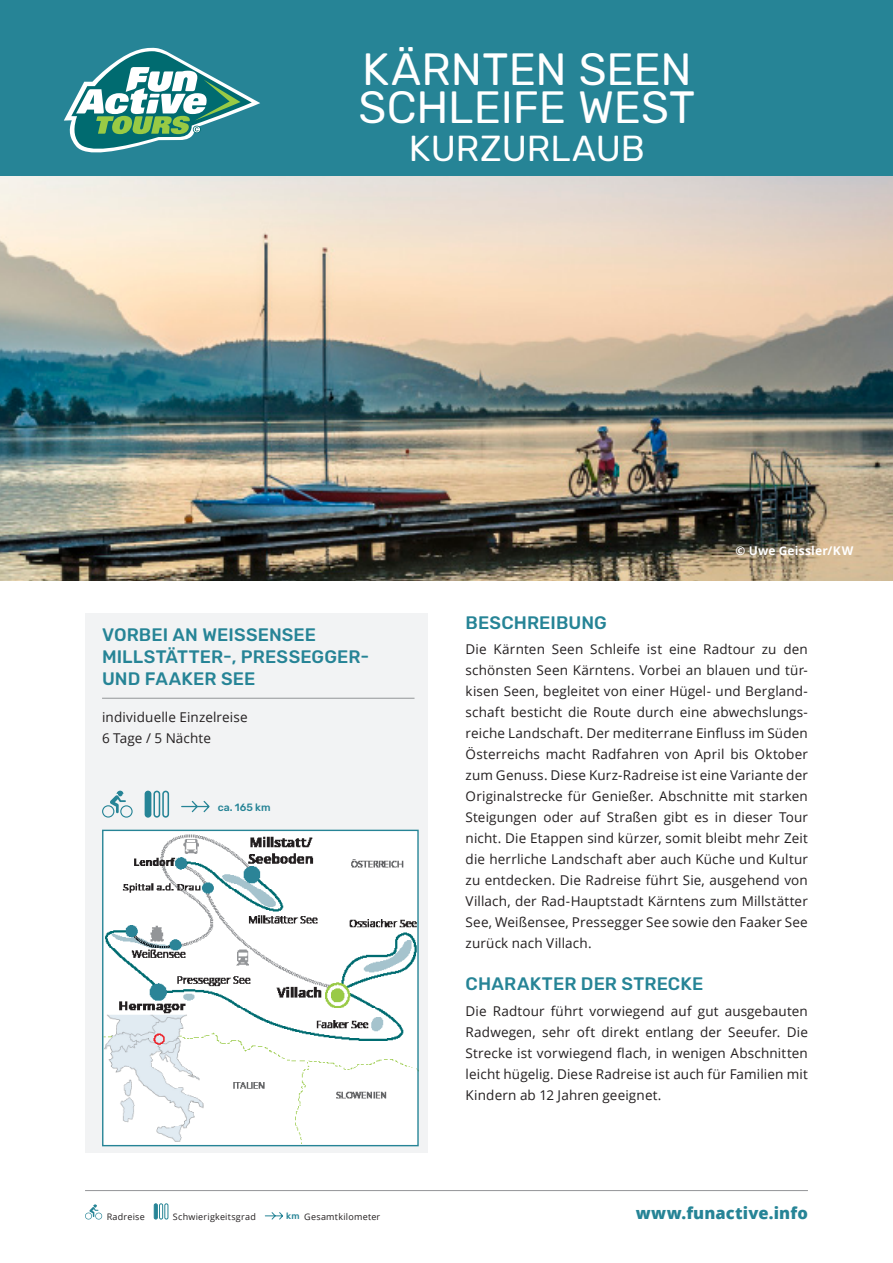
<style>
.page{position:relative;width:893px;height:1263px;background:#fff}
.page>*{position:absolute;margin:0;border:0;box-sizing:border-box;transform-origin:0 0}
.H1_Rubik_regular_30{font:45px "Rubik";color:#fff}
.H1_Rubik_regular_30-2{font:36px "Rubik";color:#fff}
.Teaser_Rubik_medium{font:500 18px/21.6px "Rubik";letter-spacing:.005em;color:#268496}
.t1{font:800 16.5px "Open Sans";letter-spacing:.01em;color:#268496}
.T_Open_Sans_9_14{font:13.5px/21px "Open Sans";letter-spacing:.01em;color:#231f20;text-align:justify}
.Teaser_Rubik_medium-2{font:13.5px/21px "Open Sans";letter-spacing:.01em;color:#231f20;text-align:justify}
.T_Open_Sans_9_14-2{font:700 12px "Open Sans";letter-spacing:.02em;color:#fff}
.t2{font:500 10.5px "Rubik";color:#268496}
.T_Open_Sans_9_14-3{font:9px "Open Sans";letter-spacing:.025em;color:#231f20}
.t3{font:500 9px "Rubik";color:#268496}
</style>
<div class="page">
<hr style="left:85px;top:1190px;width:723px;height:1px;background:#939598">
<svg style="left:85px;top:1204px;width:17px;height:15px"></svg>
<div style="left:164px;top:1203px;width:4px;height:16px;border:1px solid #268496;border-radius:2px"></div>
<div style="left:159px;top:1203px;width:4px;height:16px;border:1px solid #268496;border-radius:2px"></div>
<div style="left:154px;top:1203px;width:4px;height:16px;border:1px solid #268496;border-radius:2px"></div>
<svg style="left:264px;top:1212px;width:19px;height:8px"></svg>
<img style="left:0;top:175px;width:893px;height:406px">
<div style="left:85px;top:613px;width:342px;height:540px;background:#f2f3f4"></div>
<hr style="left:102px;top:698px;width:313px;height:1px;background:#939598">
<svg style="left:102px;top:791px;width:31px;height:27px"></svg>
<svg style="left:153px;top:790px;width:17px;height:28px"></svg>
<div style="left:145px;top:791px;width:6px;height:27px;border:2px solid #268496;border-radius:3px"></div>
<svg style="left:181px;top:800px;width:29px;height:13px"></svg>
<img style="left:104px;top:832px;width:313px;height:312px">
<div style="left:102px;top:830px;width:317px;height:316px;border:1px solid #268496"></div>
<div style="left:0;top:0;width:893px;height:175px;background:#268496"></div>
<svg style="left:64px;top:48px;width:196px;height:105px"></svg>
<p class="H1_Rubik_regular_30" style="left:362px;top:44px;width:331px">KÄRNTEN SEEN</p>
<p class="H1_Rubik_regular_30" style="left:358px;top:82px;width:338px">SCHLEIFE WEST</p>
<p class="H1_Rubik_regular_30-2" style="left:409px;top:128px;width:237px">KURZURLAUB</p>
<p class="T_Open_Sans_9_14-2" style="left:736px;top:542px;width:119px">© Uwe Geissler/KW</p>
<p class="Teaser_Rubik_medium" style="left:102px;top:625px;width:269px">VORBEI AN WEISSENSEE<br>MILLSTÄTTER-, PRESSEGGER-<br>UND FAAKER SEE</p>
<p class="T_Open_Sans_9_14" style="left:102px;top:706px;width:147px">individuelle Einzelreise<br>6 Tage / 5 Nächte</p>
<p class="t2" style="left:218px;top:801px;width:54px">ca. 165 km</p>
<p class="Teaser_Rubik_medium" style="left:466px;top:613px;width:143px">BESCHREIBUNG</p>
<p class="T_Open_Sans_9_14" style="left:466px;top:639px;width:344px">Die Kärnten Seen Schleife ist eine Radtour zu den schönsten Seen Kärntens. Vorbei an blauen und tür&shy;kisen Seen, begleitet von einer Hügel- und Bergland&shy;schaft besticht die Route durch eine abwechslungs&shy;reiche Landschaft. Der mediterrane Einfluss im Süden Österreichs macht Radfahren von April bis Oktober zum Genuss. Diese Kurz-Radreise ist eine Variante der Originalstrecke für Genießer. Abschnitte mit starken Steigungen oder auf Straßen gibt es in dieser Tour nicht. Die Etappen sind kürzer, somit bleibt mehr Zeit die herrliche Landschaft aber auch Küche und Kultur zu entdecken. Die Radreise führt Sie, ausgehend von Villach, der Rad-Hauptstadt Kärntens zum Millstätter See, Weißensee, Pressegger See sowie den Faaker See zurück nach Villach.</p>
<p class="Teaser_Rubik_medium" style="left:466px;top:974px;width:239px">CHARAKTER DER STRECKE</p>
<p class="Teaser_Rubik_medium-2" style="left:466px;top:1000px;width:344px">Die Radtour führt vorwiegend auf gut ausgebauten Radwegen, sehr oft direkt entlang der Seeufer. Die Strecke ist vorwiegend flach, in wenigen Abschnitten leicht hügelig. Diese Radreise ist auch für Familien mit Kindern ab 12 Jahren geeignet.</p>
<p class="T_Open_Sans_9_14-3" style="left:107px;top:1210px;width:40px">Radreise</p>
<p class="T_Open_Sans_9_14-3" style="left:173px;top:1210px;width:84px">Schwierigkeitsgrad</p>
<p class="t3" style="left:286px;top:1211px;width:15px">km</p>
<p class="T_Open_Sans_9_14-3" style="left:304px;top:1210px;width:78px">Gesamtkilometer</p>
<p class="t1" style="left:636px;top:1200px;width:174px">www.funactive.info</p>
</div>
